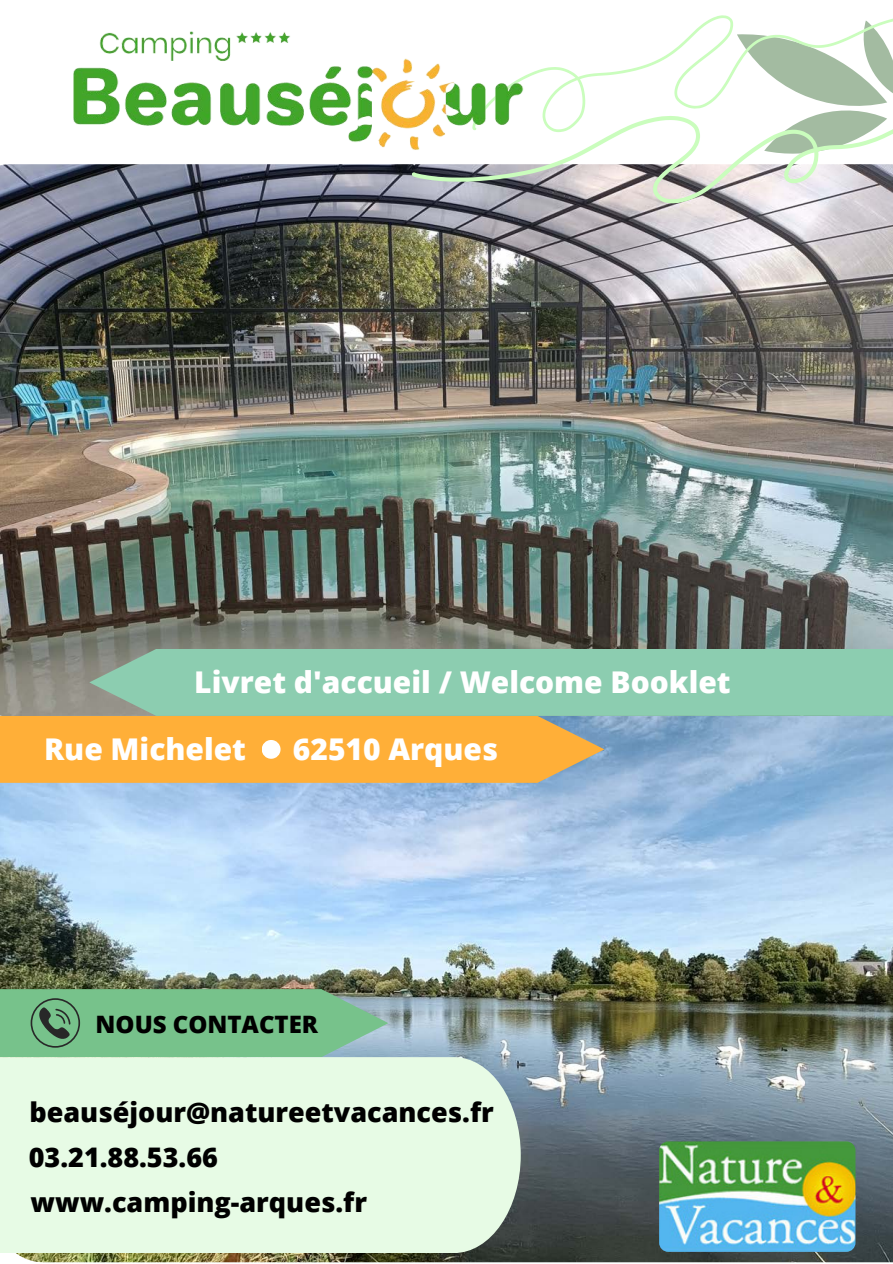
<style>
.page{position:relative;width:893px;height:1264px;background:#fff}
.page>*{position:absolute;margin:0;border:0;box-sizing:border-box;transform-origin:0 0}
.t1{font:800 30px "Open Sans";color:#fff}
.t2{font:800 27px "Open Sans";color:#000}
.t3{font:800 24px "Open Sans";color:#000}
</style>
<div class="page">
<img style="left:0;top:164px;width:892px;height:1098px">
<div style="left:0;top:716px;width:604px;height:66px;background:#ffaf38"></div>
<div style="left:89px;top:649px;width:803px;height:67px;background:#8ccdb0"></div>
<div style="left:0;top:1057px;width:520px;height:195px;background:#e7fbe5"></div>
<svg style="left:0;top:989px;width:388px;height:68px"></svg>
<div style="left:262px;top:740px;width:18px;height:18px;background:#fff;border-radius:50%"></div>
<img style="left:659px;top:1141px;width:196px;height:110px;border-radius:9px">
<svg style="left:571px;top:132px;width:321px;height:71px"></svg>
<svg style="left:571px;top:15px;width:321px;height:117px"></svg>
<img style="left:26px;top:31px;width:545px;height:177px">
<p class="t1" style="left:194px;top:661px;width:538px">Livret d'accueil / Welcome Booklet</p>
<p class="t1" style="left:44px;top:728px;width:203px">Rue Michelet</p>
<p class="t1" style="left:293px;top:728px;width:207px">62510 Arques</p>
<p class="t3" style="left:96px;top:1007px;width:224px">NOUS CONTACTER</p>
<p class="t2" style="left:29px;top:1093px;width:466px">beauséjour@natureetvacances.fr</p>
<p class="t2" style="left:29px;top:1137px;width:190px">03.21.88.53.66</p>
<p class="t2" style="left:31px;top:1182px;width:338px">www.camping-arques.fr</p>
</div>
